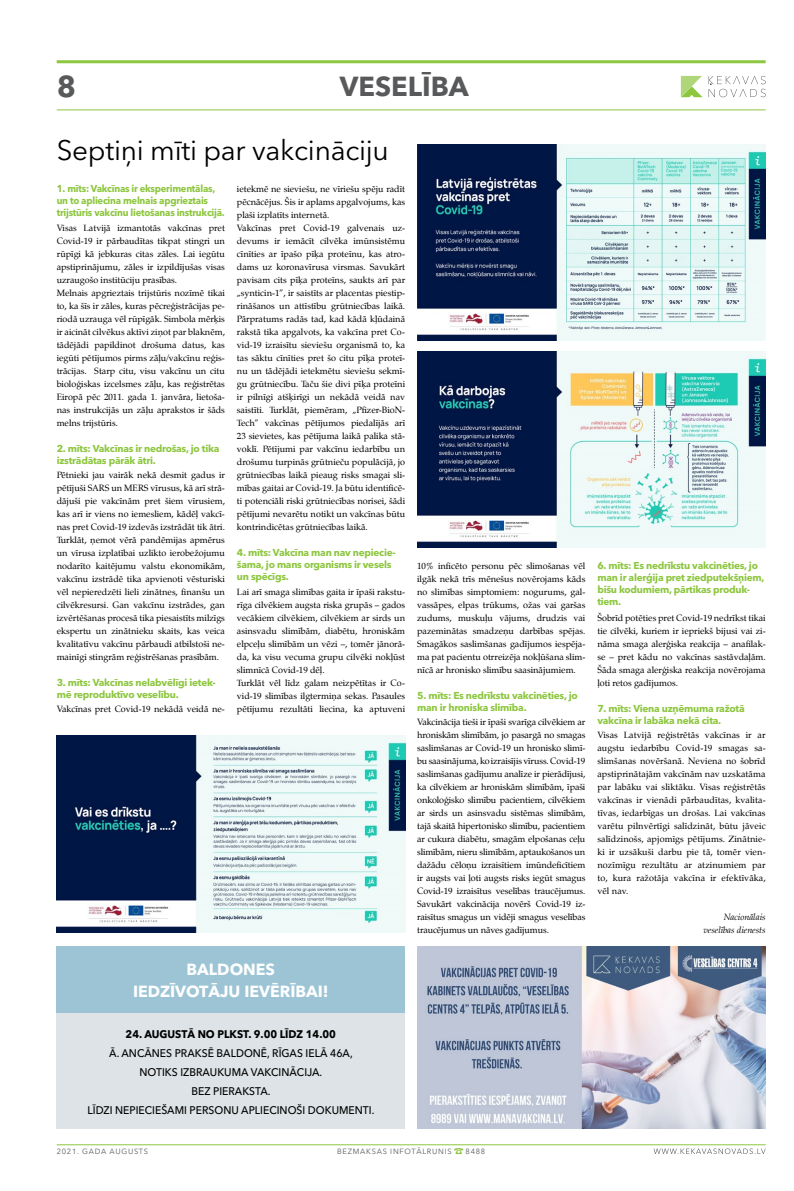
<style>
.page{position:relative;width:794px;height:1191px;background:#fff}
.page>*{position:absolute;margin:0;border:0;box-sizing:border-box;transform-origin:0 0}
.t1{font:700 30px "Avenir Next Cyr";color:#58595b}
.t2{font:28px "Avenir Next Cyr";letter-spacing:-.01em;color:#000}
.t3{font:700 27.3px "Avenir Next Cyr";color:#58595b}
.t4{font:700 16px/22px "Avenir Next Cyr";color:#fff;text-align:center}
.t5{font:14px "Dienbats";color:#8dc63f}
.t6{font:500 11px/19px "Avenir Next Cyr";color:#000;scale:.95 1}
.t7{font:700 11px "Avenir Next Cyr";color:#000;scale:.95 1}
.t8{font:700 10px/12px "Avenir Next Cyr";letter-spacing:-.025em;color:#8dc63f}
.t9{font:700 10px/12px "Avenir Next Cyr";letter-spacing:-.025em;color:#8dc63f;scale:.95 1}
.t10{font:9px/13px "Zapf Calligraphic 801 TL";color:#000;text-align:justify}
.t11{font:italic 9px/13px "Zapf Calligraphic 801 TL";color:#000;text-align:right}
.t12{font:7.5px "Avenir Next Cyr";letter-spacing:.1em;color:#58595b}
</style>
<div class="page">
<hr style="left:57px;top:1144px;width:708px;height:1px;background:#8dc63f">
<hr style="left:57px;top:60px;width:708px;height:3px;background:#8dc63f">
<hr style="left:57px;top:109px;width:708px;height:1px;background:#8dc63f">
<svg style="left:681px;top:76px;width:21px;height:21px"></svg>
<svg style="left:708px;top:76px;width:57px;height:21px"></svg>
<svg style="left:653px;top:1148px;width:112px;height:6px"></svg>
<div style="left:57px;top:996px;width:348px;height:132px;background:#dde3e6"></div>
<div style="left:57px;top:946px;width:348px;height:67px;background:#9cc4d5"></div>
<img style="left:417px;top:145px;width:348px;height:196px">
<img style="left:417px;top:352px;width:348px;height:196px">
<img style="left:57px;top:736px;width:348px;height:196px">
<img style="left:417px;top:946px;width:348px;height:182px">
<h1 class="t1" style="left:57px;top:68px;width:21px">8</h1>
<h3 class="t3" style="left:340px;top:70px;width:130px">Veselība</h3>
<h2 class="t2" style="left:57px;top:133px;width:333px">SEPTIŅI MĪTI PAR VAKCINĀCIJU</h2>
<p class="t9" style="left:57px;top:182px;width:178px">1. mīts: Vakcīnas ir eksperimentālas, un to apliecina melnais apgrieztais trijstūris vakcīnu lietošanas instrukcijā.</p>
<p class="t10" style="left:57px;top:221px;width:170px;text-align:left">Visas Latvijā izmantotās vakcīnas pret Covid-19 ir pārbaudītas tikpat stingri un rūpīgi kā jebkuras citas zāles. Lai iegūtu apstiprinājumu, zāles ir izpildījušas visas uzraugošo institūciju prasības.<br>Melnais apgrieztais trijstūris nozīmē tikai to, ka šīs ir zāles, kuras pēcreģistrācijas pe&shy;riodā uzrauga vēl rūpīgāk. Simbola mērķis ir aicināt cilvēkus aktīvi ziņot par blaknēm, tādējādi papildinot drošuma datus, kas iegūti pētījumos pirms zāļu/vakcīnu reģis&shy;trācijas. Starp citu, visu vakcīnu un citu bioloģiskas izcelsmes zāļu, kas reģistrētas Eiropā pēc 2011. gada 1. janvāra, lietoša&shy;nas instrukcijās un zāļu aprakstos ir šāds melns trijstūris.</p>
<p class="t8" style="left:57px;top:442px;width:164px">2. mīts: Vakcīnas ir nedrošas, jo tika izstrādātas pārāk ātri.</p>
<p class="t10" style="left:57px;top:468px;width:170px">Pētnieki jau vairāk nekā desmit gadus ir pētījuši SARS un MERS vīrusus, kā arī strā&shy;dājuši pie vakcīnām pret šiem vīrusiem, kas arī ir viens no iemesliem, kādēļ vakcī&shy;nas pret Covid-19 izdevās izstrādāt tik ātri.<br>Turklāt, ņemot vērā pandēmijas apmērus un vīrusa izplatībai uzlikto ierobežojumu nodarīto kaitējumu valstu ekonomikām, vakcīnu izstrādē tika apvienoti vēsturiski vēl nepieredzēti lieli zinātnes, finanšu un cilvēkresursi. Gan vakcīnu izstrādes, gan izvērtēšanas procesā tika piesaistīts milzīgs ekspertu un zinātnieku skaits, kas veica kvalitatīvu vakcīnu pārbaudi atbilstoši ne&shy;mainīgi stingrām reģistrēšanas prasībām.</p>
<p class="t8" style="left:57px;top:676px;width:161px">3. mīts: Vakcīnas nelabvēlīgi ietek&shy;mē reproduktīvo veselību.</p>
<p class="t10" style="left:57px;top:702px;width:170px">Vakcīnas pret Covid-19 nekādā veidā ne-</p>
<p class="t10" style="left:237px;top:182px;width:170px;text-align:left">ietekmē ne sieviešu, ne vīriešu spēju radīt pēcnācējus. Šis ir aplams apgalvojums, kas plaši izplatīts internetā.<br>Vakcīnas pret Covid-19 galvenais uz&shy;devums ir iemācīt cilvēka imūnsistēmu cīnīties ar īpašo pīķa proteīnu, kas atro&shy;dams uz koronavīrusa virsmas. Savukārt pavisam cits pīķa proteīns, saukts arī par „synticin-1”, ir saistīts ar placentas piestip&shy;rināšanos un attīstību grūtniecības laikā.<br>Pārpratums radās tad, kad kādā kļūdainā rakstā tika apgalvots, ka vakcīna pret Co&shy;vid-19 izraisītu sieviešu organismā to, ka tas sāktu cīnīties pret šo citu pīķa proteī&shy;nu un tādējādi ietekmētu sieviešu sekmī&shy;gu grūtniecību. Taču šie divi pīķa proteīni ir pilnīgi atšķirīgi un nekādā veidā nav saistīti. Turklāt, piemēram, „Pfizer-BioN-Tech” vakcīnas pētījumos piedalījās arī 23 sievietes, kas pētījuma laikā palika stā&shy;voklī. Pētījumi par vakcīnu iedarbību un drošumu turpinās grūtnieču populācijā, jo grūtniecības laikā pieaug risks smagai sli&shy;mības gaitai ar Covid-19. Ja būtu identificē&shy;ti potenciāli riski grūtniecības norisei, šādi pētījumi nevarētu notikt un vakcīnas būtu kontrindicētas grūtniecības laikā.</p>
<p class="t8" style="left:237px;top:546px;width:160px">4. mīts: Vakcīna man nav nepiecie&shy;šama, jo mans organisms ir vesels un spēcīgs.</p>
<p class="t10" style="left:237px;top:585px;width:170px;text-align:left">Lai arī smaga slimības gaita ir īpaši rakstu&shy;rīga cilvēkiem augsta riska grupās – gados vecākiem cilvēkiem, cilvēkiem ar sirds un asinsvadu slimībām, diabētu, hroniskām elpceļu slimībām un vēzi –, tomēr jānorā&shy;da, ka visu vecuma grupu cilvēki nokļūst slimnīcā Covid-19 dēļ.<br>Turklāt vēl līdz galam neizpētītas ir Co&shy;vid-19 slimības ilgtermiņa sekas. Pasaules pētījumu rezultāti liecina, ka aptuveni</p>
<h3 class="t4" style="left:133px;top:958px;width:197px">Baldon es iedzīvotāju ievērībai!</h3>
<p class="t10" style="left:417px;top:559px;width:170px">10% inficēto personu pēc slimošanas vēl ilgāk nekā trīs mēnešus novērojams kāds no slimības simptomiem: nogurums, gal&shy;vassāpes, elpas trūkums, ožas vai garšas zudums, muskuļu vājums, drudzis vai pazeminātas smadzeņu darbības spējas.<br>Smagākos saslimšanas gadījumos iespēja&shy;ma pat pacientu otrreizēja nokļūšana slim&shy;nīcā ar hronisko slimību saasinājumiem.</p>
<p class="t8" style="left:417px;top:689px;width:162px">5. mīts: Es nedrīkstu vakcinēties, jo man ir hroniska slimība.</p>
<p class="t10" style="left:417px;top:715px;width:170px">Vakcinācija tieši ir īpaši svarīga cilvēkiem ar hroniskām slimībām, jo pasargā no smagas saslimšanas ar Covid-19 un hronisko slimī&shy;bu saasinājuma, ko izraisījis vīruss. Covid-19 saslimšanas gadījumu analīze ir pierādījusi, ka cilvēkiem ar hroniskām slimībām, īpaši onkoloģisko slimību pacientiem, cilvēkiem ar sirds un asinsvadu sistēmas slimībām, tajā skaitā hipertonisko slimību, pacientiem ar cukura diabētu, smagām elpošanas ceļu slimībām, nieru slimībām, aptaukošanos un dažādu cēloņu izraisītiem imūndeficītiem ir augsts vai ļoti augsts risks iegūt smagus Covid-19 izraisītus veselības traucējumus.<br>Savukārt vakcinācija novērš Covid-19 iz&shy;raisītus smagus un vidēji smagus veselības traucējumus un nāves gadījumus.</p>
<p class="t8" style="left:597px;top:559px;width:169px">6. mīts: Es nedrīkstu vakcinēties, jo man ir alerģija pret ziedputekšņiem, bišu kodumiem, pārtikas produk&shy;tiem.</p>
<p class="t10" style="left:597px;top:611px;width:170px">Šobrīd potēties pret Covid-19 nedrīkst tikai tie cilvēki, kuriem ir iepriekš bijusi vai zi&shy;nāma smaga alerģiska reakcija – anafilak&shy;se – pret kādu no vakcīnas sastāvdaļām.<br>Šāda smaga alerģiska reakcija novērojama ļoti retos gadījumos.</p>
<p class="t8" style="left:597px;top:702px;width:149px">7. mīts: Viena uzņēmuma ražotā vakcīna ir labāka nekā cita.</p>
<p class="t10" style="left:597px;top:728px;width:170px">Visas Latvijā reģistrētās vakcīnas ir ar augstu iedarbību Covid-19 smagas sa&shy;slimšanas novēršanā. Neviena no šobrīd apstiprinātajām vakcīnām nav uzskatāma par labāku vai sliktāku. Visas reģistrētās vakcīnas ir vienādi pārbaudītas, kvalita&shy;tīvas, iedarbīgas un drošas. Lai vakcīnas varētu pilnvērtīgi salīdzināt, būtu jāveic salīdzinošs, apjomīgs pētījums. Zinātnie&shy;ki ir uzsākuši darbu pie tā, tomēr vien&shy;nozīmīgu rezultātu ar atzinumiem par to, kura ražotāja vakcīna ir efektīvāka, vēl nav.</p>
<p class="t11" style="left:703px;top:910px;width:64px">Nacionālais veselības dienests</p>
<p class="t7" style="left:126px;top:1027px;width:223px">24. augustā no plkst. 9.00 līdz 14.00</p>
<p class="t6" style="left:109px;top:1044px;width:46px">Ā. AN CĀNES</p>
<p class="t6" style="left:175px;top:1044px;width:8px">PRAKS</p>
<p class="t6" style="left:208px;top:1044px;width:25px">Ē BALD</p>
<p class="t6" style="left:244px;top:1044px;width:48px">ON Ē, RĪGAS</p>
<p class="t6" style="left:306px;top:1044px;width:7px">IELĀ</p>
<p class="t6" style="left:330px;top:1044px;width:25px">46A,</p>
<p class="t6" style="left:140px;top:1063px;width:25px">NOTIKS</p>
<p class="t6" style="left:180px;top:1063px;width:8px">IZBRA</p>
<p class="t6" style="left:191px;top:1063px;width:139px;text-indent:18px">UKUMA VAKCINĀCIJA.<br>BEZ PIERAKSTA</p>
<p class="t6" style="left:268px;top:1082px;width:4px">.</p>
<p class="t6" style="left:87px;top:1101px;width:15px">LĪDZI</p>
<p class="t6" style="left:115px;top:1101px;width:7px">NEPIE</p>
<p class="t6" style="left:145px;top:1101px;width:15px">CIEŠAMI</p>
<p class="t6" style="left:190px;top:1101px;width:8px">PERS</p>
<p class="t6" style="left:214px;top:1101px;width:36px">ONU APLIE</p>
<p class="t6" style="left:269px;top:1101px;width:81px">CINOŠI DOKUMENTI</p>
<p class="t6" style="left:372px;top:1101px;width:4px">.</p>
<p class="t12" style="left:57px;top:1147px;width:93px">2021. GADA AUGUSTS</p>
<p class="t12" style="left:337px;top:1147px;width:116px">BEZMAKSAS INFOTĀLRUNIS</p>
<p class="t12" style="left:465px;top:1147px;width:21px">8488</p>
<h3 class="t5" style="left:454px;top:1144px;width:12px">9</h3>
</div>
